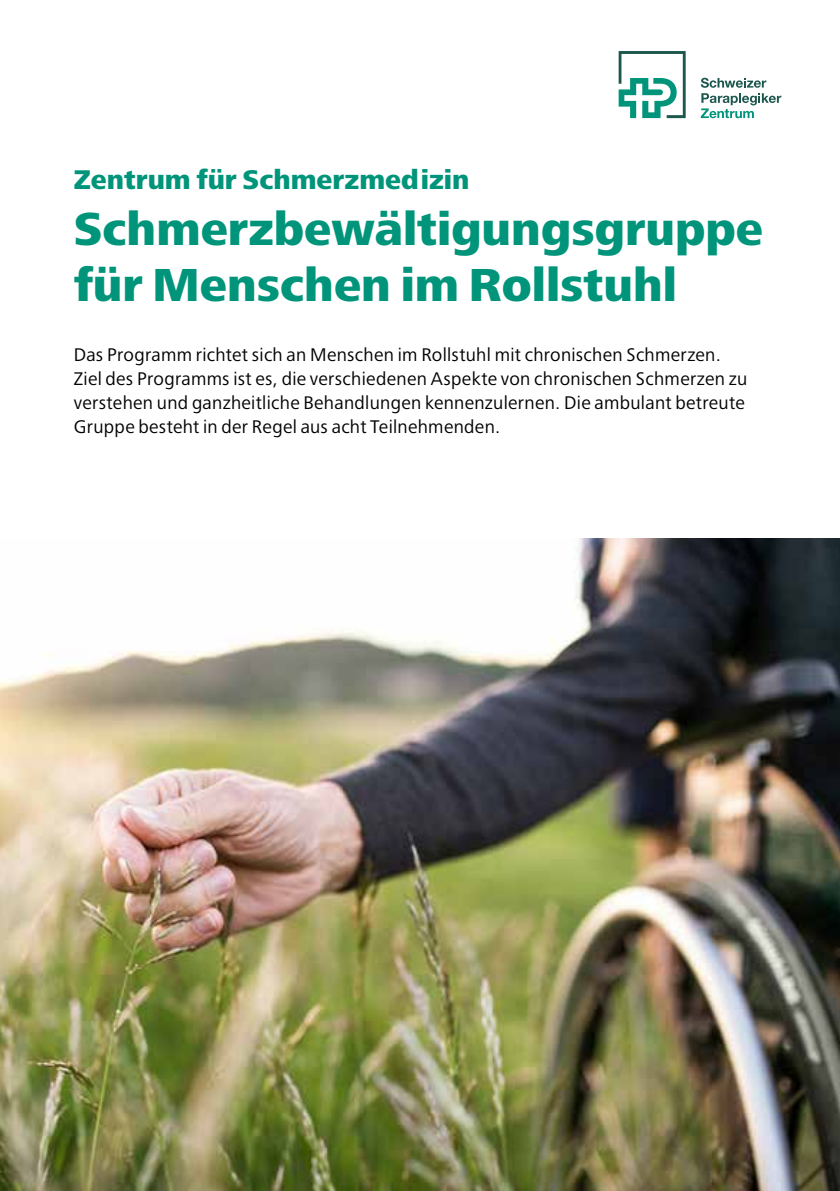
<style>
.page{position:relative;width:840px;height:1191px;background:#fff}
.page>*{position:absolute;margin:0;border:0;box-sizing:border-box;transform-origin:0 0}
.t1{font:800 48px/56px "Frutiger Next Pro";color:#00957a}
.t2{font:800 28px "Frutiger Next Pro";color:#00957a}
.t3{font:19px/24px "Frutiger Next Pro";letter-spacing:.015em;color:#000}
</style>
<div class="page">
<svg style="left:618px;top:51px;width:67px;height:67px"></svg>
<svg style="left:700px;top:78px;width:81px;height:40px"></svg>
<img style="left:0;top:539px;width:839px;height:652px">
<h2 class="t2" style="left:74px;top:163px;width:397px">Zentrum für Schmerzmedizin</h2>
<h1 class="t1" style="left:74px;top:201px;width:690px">Schmerzbewältigungsgruppe für Menschen im Rollstuhl</h1>
<p class="t3" style="left:74px;top:343px;width:674px">Das Programm richtet sich an Menschen im Rollstuhl mit chronischen Schmerzen.<br>Ziel des Programms ist es, die verschiedenen Aspekte von chronischen Schmerzen zu verstehen und ganzheitliche Behandlungen kennenzulernen. Die ambulant betreute Gruppe besteht in der Regel aus acht Teilnehmenden.</p>
</div>
